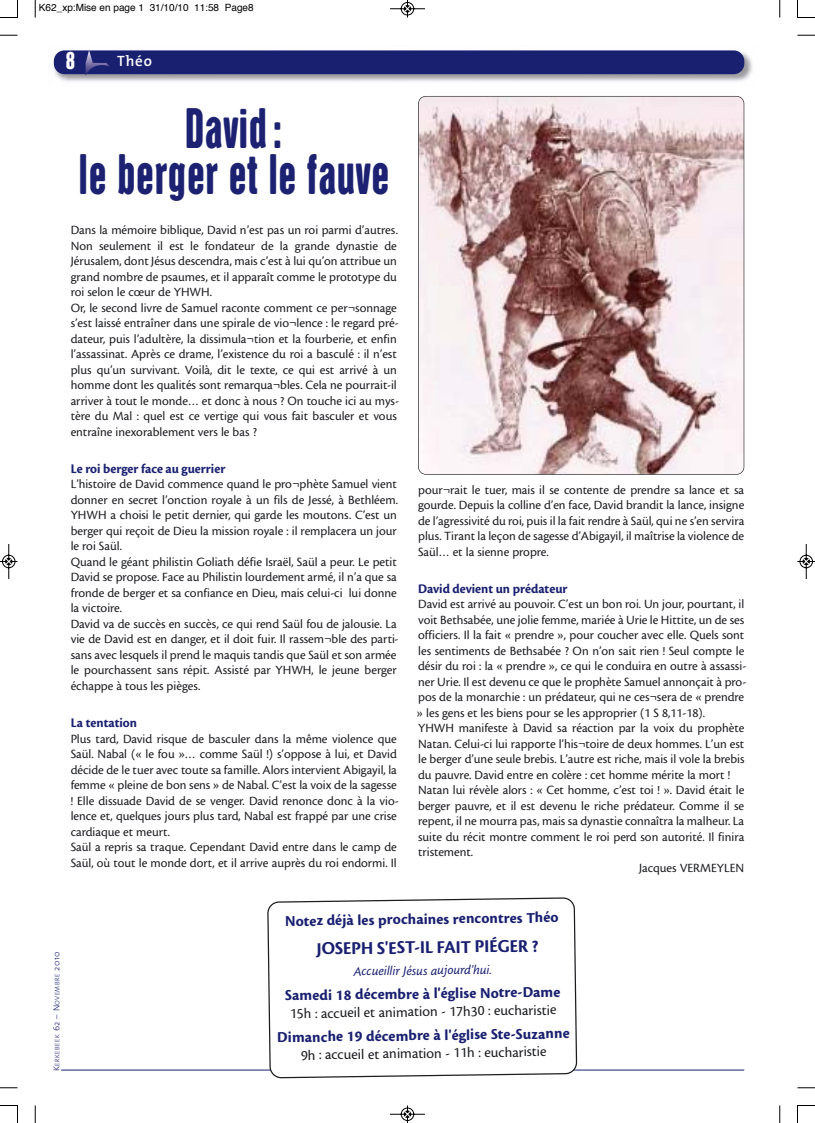
<style>
.page{position:relative;width:815px;height:1123px;background:#fff}
.page>*{position:absolute;margin:0;border:0;box-sizing:border-box;transform-origin:0 0}
.t1{font:60px/46.2px "Hector Rounded";color:#1c2271;text-align:center;scale:.82 1}
.t2{font:25.75px "Hector Rounded";color:#fff}
.t3{font:18.75px "Cronos MM 700 72";color:#192070}
.t4{font:15.75px "Cronos MM 700 11";color:#192070}
.t5{font:15px "Cronos MM 408 11";color:#1b1c20}
.t6{font:600 15px "The Mix";color:#fff}
.t7{font:13.75px "Cronos MM 700 72";color:#192070}
.t8{font:13.75px "Cronos MM It 408 11";color:#192070}
.t9{font:13.12px/15.5px "Cronos MM 408 11";color:#1b1c20}
.t10{font:10px "Helvetica";color:#000}
.t11{font:300 6.5px "The Mix";letter-spacing:.065em;color:#192070}
.s1{font-size:8.75px}
</style>
<div class="page">
<img style="left:53px;top:51px;width:700px;height:31px">
<div style="left:54px;top:50px;width:690px;height:24px;background:#192070;border-radius:11px"></div>
<svg style="left:86px;top:50px;width:24px;height:26px"></svg>
<hr style="left:61px;top:1070px;width:683px;height:1px;background:#192070">
<img style="left:418px;top:96px;width:326px;height:378px;border-radius:7px">
<div style="left:418px;top:96px;width:326px;height:379px;border:1px solid #1b1c20;border-radius:8px"></div>
<svg style="left:267px;top:897px;width:310px;height:181px"></svg>
<svg style="left:35px;top:0;width:1px;height:18px"></svg>
<svg style="left:0;top:35px;width:18px;height:1px"></svg>
<svg style="left:779px;top:0;width:1px;height:18px"></svg>
<svg style="left:797px;top:35px;width:18px;height:1px"></svg>
<svg style="left:35px;top:1105px;width:1px;height:18px"></svg>
<svg style="left:0;top:1087px;width:18px;height:1px"></svg>
<svg style="left:779px;top:1105px;width:1px;height:18px"></svg>
<svg style="left:797px;top:1087px;width:18px;height:1px"></svg>
<svg style="left:0;top:0;width:18px;height:18px"></svg>
<svg style="left:797px;top:0;width:18px;height:18px"></svg>
<svg style="left:0;top:1105px;width:18px;height:18px"></svg>
<svg style="left:797px;top:1105px;width:18px;height:18px"></svg>
<svg style="left:390px;top:0;width:35px;height:18px"></svg>
<svg style="left:390px;top:1105px;width:35px;height:18px"></svg>
<svg style="left:0;top:544px;width:18px;height:35px"></svg>
<svg style="left:797px;top:544px;width:18px;height:35px"></svg>
<p class="t10" style="left:39px;top:4px;width:216px">K62_xp:Mise en page 1 31/10/10 11:58 Page8</p>
<h2 class="t2" style="left:66px;top:52px;width:11px">8</h2>
<p class="t6" style="left:117px;top:55px;width:36px">Théo</p>
<h1 class="t1" style="left:78px;top:108px;width:381px">David:<br>le berger et le fauve</h1>
<p class="t9" style="left:71px;top:224px;width:330px">Dans la mémoire biblique, David n’est pas un roi parmi d’autres.<br>Non seulement il est le fondateur de la grande dynastie de Jérusalem, dont Jésus descendra, mais c’est à lui qu’on attribue un grand nombre de psaumes, et il apparaît comme le prototype du roi selon le cœur de YHWH.<br>Or, le second livre de Samuel raconte comment ce per¬sonnage s’est laissé entraîner dans une spirale de vio¬lence : le regard pré&shy;dateur, puis l’adultère, la dissimula¬tion et la fourberie, et enfin l’assassinat. Après ce drame, l’existence du roi a basculé : il n’est plus qu’un survivant. Voilà, dit le texte, ce qui est arrivé à un homme dont les qualités sont remarqua¬bles. Cela ne pourrait-il arriver à tout le monde… et donc à nous ? On touche ici au mys&shy;tère du Mal : quel est ce vertige qui vous fait basculer et vous entraîne inexorablement vers le bas ?</p>
<p class="t7" style="left:71px;top:464px;width:156px">Le roi berger face au guerrier</p>
<p class="t9" style="left:71px;top:478px;width:329px">L’histoire de David commence quand le pro¬phète Samuel vient donner en secret l’onction royale à un fils de Jessé, à Bethléem.<br>YHWH a choisi le petit dernier, qui garde les moutons. C’est un berger qui reçoit de Dieu la mission royale : il remplacera un jour le roi Saül.<br>Quand le géant philistin Goliath défie Israël, Saül a peur. Le petit David se propose. Face au Philistin lourdement armé, il n’a que sa fronde de berger et sa confiance en Dieu, mais celui-ci lui donne la victoire.<br>David va de succès en succès, ce qui rend Saül fou de jalousie. La vie de David est en danger, et il doit fuir. Il rassem¬ble des parti&shy;sans avec lesquels il prend le maquis tandis que Saül et son armée le pourchassent sans répit. Assisté par YHWH, le jeune berger échappe à tous les pièges.</p>
<p class="t7" style="left:71px;top:718px;width:68px">La tentation</p>
<p class="t9" style="left:71px;top:732px;width:329px">Plus tard, David risque de basculer dans la même violence que Saül. Nabal (« le fou »… comme Saül !) s’oppose à lui, et David décide de le tuer avec toute sa famille. Alors intervient Abigayil, la femme « pleine de bon sens » de Nabal. C’est la voix de la sagesse ! Elle dissuade David de se venger. David renonce donc à la vio&shy;lence et, quelques jours plus tard, Nabal est frappé par une crise cardiaque et meurt.<br>Saül a repris sa traque. Cependant David entre dans le camp de Saül, où tout le monde dort, et il arrive auprès du roi endormi. Il</p>
<p class="t9" style="left:418px;top:483px;width:328px;text-align:justify">pour¬rait le tuer, mais il se contente de prendre sa lance et sa gourde. Depuis la colline d’en face, David brandit la lance, insigne de l’agressivité du roi, puis il la fait rendre à Saül, qui ne s’en servira plus. Tirant la leçon de sagesse d’Abigayil, il maîtrise la violence de Saül… et la sienne propre.</p>
<p class="t7" style="left:418px;top:583px;width:151px">David devient un prédateur</p>
<p class="t9" style="left:418px;top:597px;width:328px">David est arrivé au pouvoir. C’est un bon roi. Un jour, pourtant, il</p>
<p class="t9" style="left:418px;top:613px;width:327px">voit Bethsabée, une jolie femme, mariée à Urie le Hittite, un de ses</p>
<p class="t9" style="left:418px;top:628px;width:328px">officiers. Il la fait « prendre », pour coucher avec elle. Quels sont</p>
<p class="t9" style="left:418px;top:644px;width:328px">les sentiments de Bethsabée ? On n’on sait rien ! Seul compte le</p>
<p class="t9" style="left:418px;top:659px;width:330px">désir du roi : la « prendre », ce qui le conduira en outre à assassi-</p>
<p class="t9" style="left:418px;top:675px;width:329px">ner Urie. Il est devenu ce que le prophète Samuel annonçait à pro-</p>
<p class="t9" style="left:418px;top:690px;width:327px">pos de la monarchie : un prédateur, qui ne ces¬sera de « prendre</p>
<p class="t9" style="left:417px;top:706px;width:289px">» les gens et les biens pour se les approprier (1 S 8,11-18).</p>
<p class="t9" style="left:418px;top:721px;width:327px">YHWH manifeste à David sa réaction par la voix du prophète</p>
<p class="t9" style="left:418px;top:737px;width:328px">Natan. Celui-ci lui rapporte l’his¬toire de deux hommes. L’un est</p>
<p class="t9" style="left:418px;top:752px;width:328px">le berger d’une seule brebis. L’autre est riche, mais il vole la brebis</p>
<p class="t9" style="left:418px;top:768px;width:313px">du pauvre. David entre en colère : cet homme mérite la mort !</p>
<p class="t9" style="left:418px;top:783px;width:328px">Natan lui révèle alors : « Cet homme, c’est toi ! ». David était le</p>
<p class="t9" style="left:418px;top:799px;width:327px">berger pauvre, et il est devenu le riche prédateur. Comme il se</p>
<p class="t9" style="left:418px;top:814px;width:327px">repent, il ne mourra pas, mais sa dynastie connaîtra la malheur. La</p>
<p class="t9" style="left:418px;top:830px;width:327px">suite du récit montre comment le roi perd son autorité. Il finira</p>
<p class="t9" style="left:418px;top:845px;width:57px">tristement.</p>
<p class="t9" style="left:639px;top:861px;width:106px">Jacques VERMEYLEN</p>
<p class="t11" style="left:55px;top:1071px;width:121px;rotate:-90deg"><span class="s1">K</span>ERKEBEEK <span class="s1">62 – N</span>OVEMBRE <span class="s1">2010</span></p>
<p class="t4" style="left:285px;top:916px;width:275px;rotate:-1deg">Notez déjà les prochaines rencontres Théo</p>
<h3 class="t3" style="left:316px;top:942px;width:223px;rotate:-1deg">JOSEPH S'EST-IL FAIT PIÉGER ?</h3>
<p class="t8" style="left:353px;top:966px;width:140px;rotate:-1deg">Accueillir Jésus aujourd'hui.</p>
<p class="t4" style="left:285px;top:990px;width:277px;rotate:-1deg">Samedi 18 décembre à l'église Notre-Dame</p>
<p class="t5" style="left:290px;top:1008px;width:268px;rotate:-1deg">15h : accueil et animation - 17h30 : eucharistie</p>
<p class="t4" style="left:277px;top:1032px;width:294px;rotate:-1deg">Dimanche 19 décembre à l'église Ste-Suzanne</p>
<p class="t5" style="left:301px;top:1050px;width:247px;rotate:-1deg">9h : accueil et animation - 11h : eucharistie</p>
</div>
